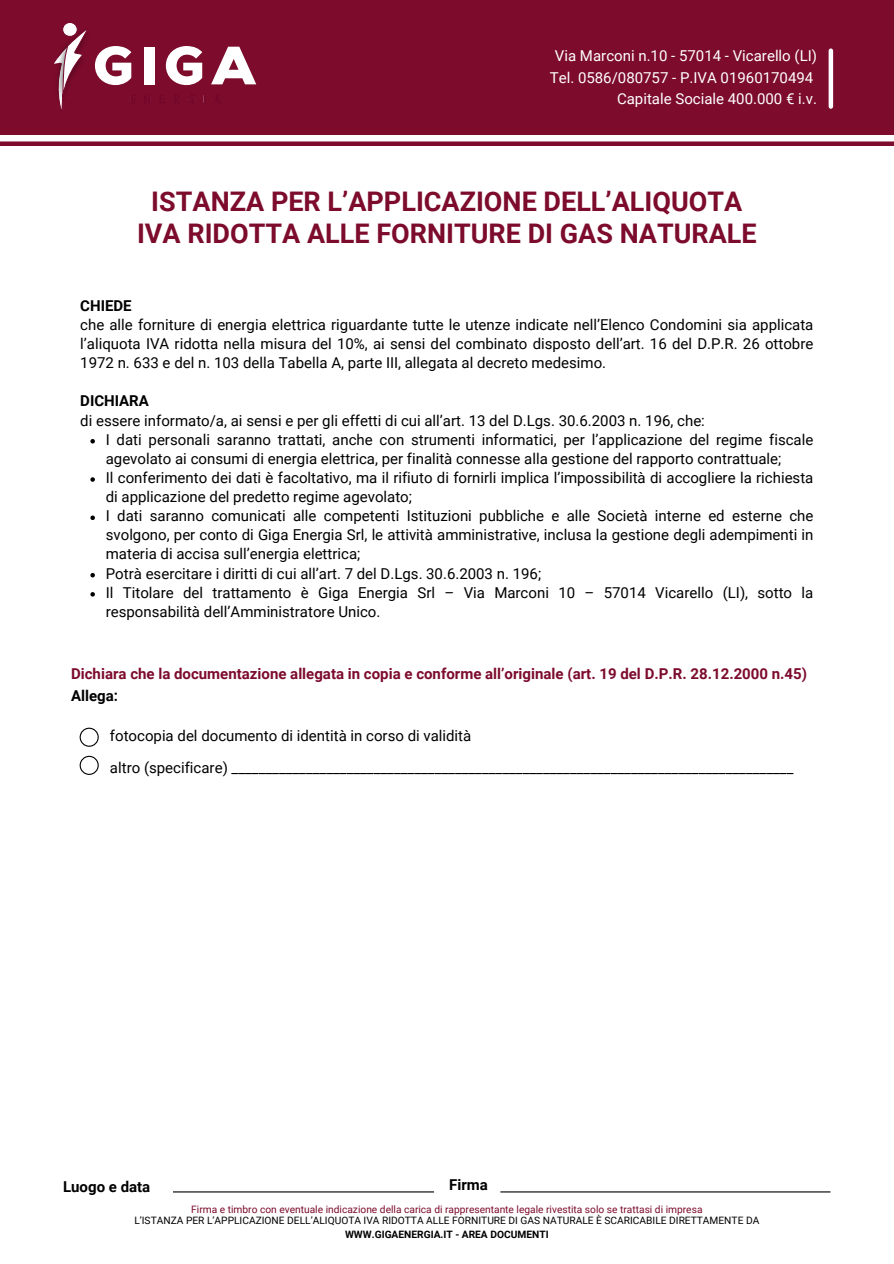
<style>
.page{position:relative;width:894px;height:1264px;background:#fff}
.page>*{position:absolute;margin:0;border:0;box-sizing:border-box;transform-origin:0 0}
.t1{font:700 27px/32.7px "Roboto";color:#7c0b2c;text-align:center}
.t2{font:15px/19.2px "Roboto";color:#000}
.t3{font:700 15px "Roboto";color:#7c0b2c}
.t4{font:15px/21.3px "Roboto";color:#fff;text-align:right}
.t5{font:700 15px "Roboto";color:#000}
.t6{font:10.2px "Roboto";color:#000}
.t7{font:10.2px "Roboto";color:#7c0b2c}
.t8{font:700 10.2px "Roboto";color:#000}
</style>
<div class="page">
<div style="left:0;top:0;width:893px;height:135px;background:#7c0b2c"></div>
<div style="left:0;top:141px;width:893px;height:5px;background:#7c0b2c"></div>
<svg style="left:828px;top:51px;width:4px;height:56px"></svg>
<svg style="left:95px;top:46px;width:36px;height:39px"></svg>
<div style="left:144px;top:47px;width:10px;height:37px;background:#fff"></div>
<svg style="left:166px;top:46px;width:36px;height:39px"></svg>
<svg style="left:211px;top:47px;width:45px;height:37px"></svg>
<div style="left:62px;top:22px;width:15px;height:15px;border:1px solid #750529;border-radius:50%"></div>
<img style="left:62px;top:25px;width:15px;height:3px">
<svg style="left:54px;top:28px;width:33px;height:81px"></svg>
<hr style="left:173px;top:1191px;width:261px;height:1px;background:#000">
<hr style="left:500px;top:1191px;width:330px;height:1px;background:#000">
<svg style="left:80px;top:727px;width:19px;height:19px"></svg>
<svg style="left:80px;top:755px;width:19px;height:20px"></svg>
<svg style="left:90px;top:439px;width:5px;height:4px"></svg>
<svg style="left:90px;top:477px;width:5px;height:5px"></svg>
<svg style="left:90px;top:515px;width:5px;height:5px"></svg>
<svg style="left:90px;top:573px;width:5px;height:4px"></svg>
<svg style="left:90px;top:592px;width:5px;height:4px"></svg>
<p class="t4" style="left:549px;top:45px;width:269px">Via Marconi n.10 - 57014 - Vicarello (LI)<br>Tel. 0586/080757 - P.IVA 01960170494<br>Capitale Sociale 400.000 € i.v.</p>
<h1 class="t1" style="left:137px;top:184px;width:621px">ISTANZA PER L’APPLICAZIONE DELL’ALIQUOTA<br>IVA RIDOTTA ALLE FORNITURE DI GAS NATURALE</h1>
<p class="t5" style="left:80px;top:295px;width:53px">CHIEDE</p>
<p class="t2" style="left:80px;top:314px;width:734px;text-align:justify">che alle forniture di energia elettrica riguardante tutte le utenze indicate nell’Elenco Condomini sia applicata l’aliquota IVA ridotta nella misura del 10%, ai sensi del combinato disposto dell’art. 16 del D.P.R. 26 ottobre 1972 n. 633 e del n. 103 della Tabella A, parte III, allegata al decreto medesimo.</p>
<p class="t5" style="left:80px;top:390px;width:70px">DICHIARA</p>
<p class="t2" style="left:106px;top:410px;width:709px;text-indent:-25px">di essere informato/a, ai sensi e per gli effetti di cui all’art. 13 del D.Lgs. 30.6.2003 n. 196, che:<br>I dati personali saranno trattati, anche con strumenti informatici, per l’applicazione del regime fiscale agevolato ai consumi di energia elettrica, per finalità connesse alla gestione del rapporto contrattuale;<br>Il conferimento dei dati è facoltativo, ma il rifiuto di fornirli implica l’impossibilità di accogliere la richiesta di applicazione del predetto regime agevolato;<br>I dati saranno comunicati alle competenti Istituzioni pubbliche e alle Società interne ed esterne che svolgono, per conto di Giga Energia Srl, le attività amministrative, inclusa la gestione degli adempimenti in materia di accisa sull’energia elettrica;<br>Potrà esercitare i diritti di cui all’art. 7 del D.Lgs. 30.6.2003 n. 196;<br>Il Titolare del trattamento è Giga Energia Srl – Via Marconi 10 – 57014 Vicarello (LI), sotto la responsabilità dell’Amministratore Unico.</p>
<p class="t3" style="left:71px;top:663px;width:737px">Dichiara che la documentazione allegata in copia e conforme all’originale (art. 19 del D.P.R. 28.12.2000 n.45)</p>
<p class="t5" style="left:71px;top:685px;width:48px">Allega:</p>
<p class="t2" style="left:110px;top:718px;width:684px;line-height:32.7px">fotocopia del documento di identità in corso di validità<br>altro (specificare) ___________________________________________________________________________________</p>
<p class="t5" style="left:63px;top:1175px;width:89px">Luogo e data</p>
<p class="t5" style="left:449px;top:1174px;width:40px">Firma</p>
<p class="t7" style="left:191px;top:1201px;width:512px">Firma e timbro con eventuale indicazione della carica di rappresentante legale rivestita solo se trattasi di impresa</p>
<p class="t6" style="left:134px;top:1213px;width:626px">L’ISTANZA PER L’APPLICAZIONE DELL’ALIQUOTA IVA RIDOTTA ALLE FORNITURE DI GAS NATURALE È SCARICABILE DIRETTAMENTE DA</p>
<p class="t8" style="left:345px;top:1226px;width:205px">WWW.GIGAENERGIA.IT - AREA DOCUMENTI</p>
</div>
